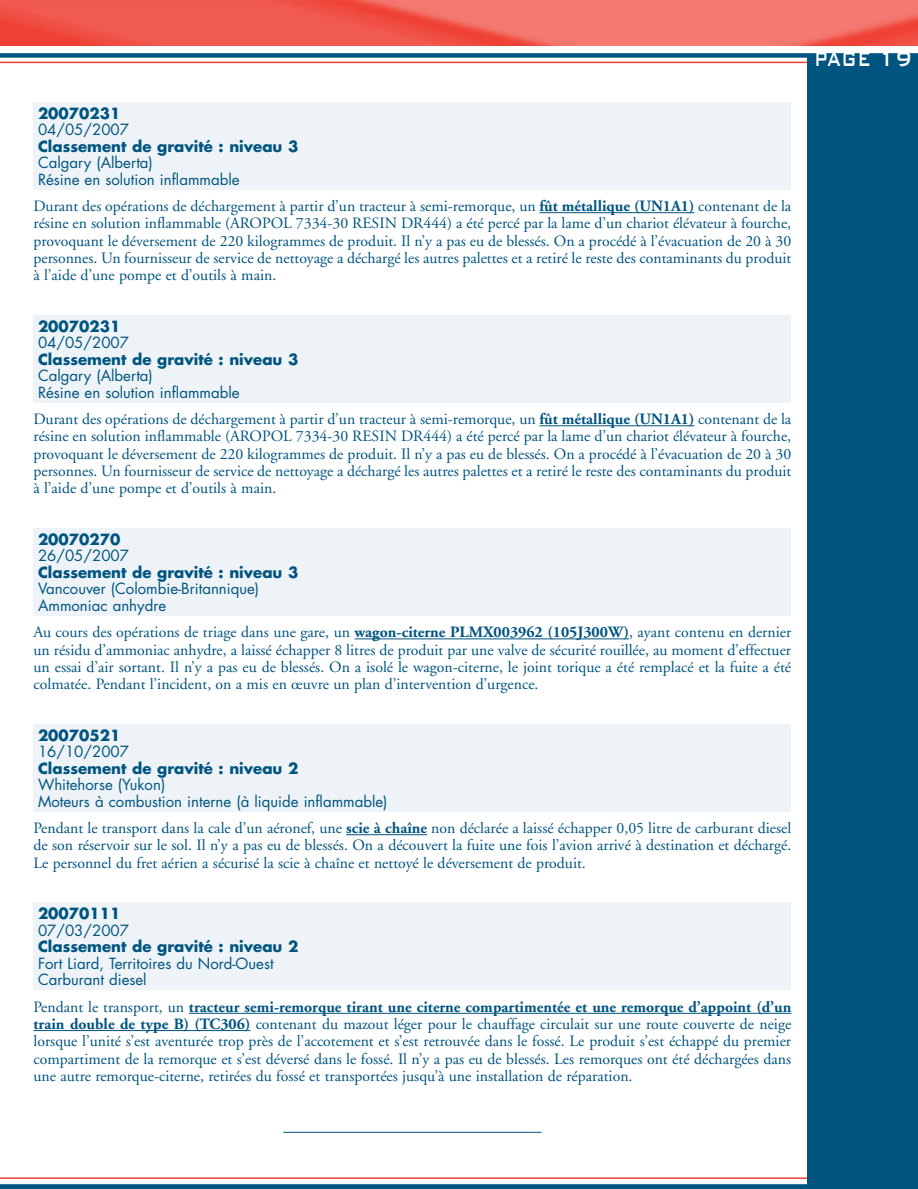
<style>
.page{position:relative;width:918px;height:1189px;background:#fff}
.page>*{position:absolute;margin:0;border:0;box-sizing:border-box;transform-origin:0 0}
.t1{font:500 27px "Bank Gothic BT";letter-spacing:.01em;color:#fff;scale:.67 1}
.t2{font:15.75px/17.2px "Adobe Garamond";color:#005480;text-align:justify}
.t3{font:15px/16.5px "Futura";color:#005480}
.t4{font:700 15px "Futura";color:#005480}
.s1{font-weight:700}
</style>
<div class="page">
<hr style="left:0;top:62px;width:889px;height:1px;background:#ef4135">
<hr style="left:0;top:1177px;width:882px;height:1px;background:#ef4135">
<div style="left:807px;top:54px;width:110px;height:1134px;background:#005480"></div>
<div style="left:0;top:53px;width:917px;height:5px;background:#005480"></div>
<svg style="left:0;top:1184px;width:807px;height:4px;fill:#005480"></svg>
<img style="left:0;top:0;width:917px;height:45px">
<hr style="left:539px;top:212px;width:155px;height:1px;background:#005480">
<hr style="left:539px;top:425px;width:155px;height:1px;background:#005480">
<hr style="left:354px;top:638px;width:275px;height:1px;background:#005480">
<hr style="left:346px;top:834px;width:81px;height:1px;background:#005480">
<hr style="left:189px;top:1012px;width:602px;height:1px;background:#005480">
<hr style="left:33px;top:1030px;width:217px;height:1px;background:#005480">
<div style="left:33px;top:102px;width:757px;height:87px;background:#edf3f6"></div>
<div style="left:33px;top:315px;width:757px;height:87px;background:#edf3f6"></div>
<div style="left:33px;top:528px;width:757px;height:87px;background:#edf3f6"></div>
<div style="left:33px;top:724px;width:757px;height:87px;background:#edf3f6"></div>
<div style="left:33px;top:902px;width:757px;height:88px;background:#edf3f6"></div>
<hr style="left:283px;top:1132px;width:258px;height:1px;background:#005480">
<p class="t4" style="left:38px;top:102px;width:84px">20070231</p>
<p class="t3" style="left:38px;top:121px;width:93px">04/05/2007</p>
<p class="t4" style="left:38px;top:135px;width:262px">Classement de gravité : niveau 3</p>
<p class="t3" style="left:38px;top:154px;width:203px">Calgary (Alberta)<br>Résine en solution inflammable</p>
<p class="t2" style="left:33px;top:198px;width:759px">Durant des opérations de déchargement à partir d’un tracteur à semi-remorque, un <span class="s1">fût métallique (UN1A1)</span> contenant de la résine en solution inflammable (AROPOL 7334-30 RESIN DR444) a été percé par la lame d’un chariot élévateur à fourche, provoquant le déversement de 220 kilogrammes de produit. Il n’y a pas eu de blessés. On a procédé à l’évacuation de 20 à 30 personnes. Un fournisseur de service de nettoyage a déchargé les autres palettes et a retiré le reste des contaminants du produit à l’aide d’une pompe et d’outils à main.</p>
<p class="t4" style="left:38px;top:315px;width:84px">20070231</p>
<p class="t3" style="left:38px;top:334px;width:93px">04/05/2007</p>
<p class="t4" style="left:38px;top:348px;width:262px">Classement de gravité : niveau 3</p>
<p class="t3" style="left:38px;top:367px;width:203px">Calgary (Alberta)<br>Résine en solution inflammable</p>
<p class="t2" style="left:33px;top:411px;width:759px">Durant des opérations de déchargement à partir d’un tracteur à semi-remorque, un <span class="s1">fût métallique (UN1A1)</span> contenant de la résine en solution inflammable (AROPOL 7334-30 RESIN DR444) a été percé par la lame d’un chariot élévateur à fourche, provoquant le déversement de 220 kilogrammes de produit. Il n’y a pas eu de blessés. On a procédé à l’évacuation de 20 à 30 personnes. Un fournisseur de service de nettoyage a déchargé les autres palettes et a retiré le reste des contaminants du produit à l’aide d’une pompe et d’outils à main.</p>
<p class="t4" style="left:38px;top:528px;width:84px">20070270</p>
<p class="t3" style="left:38px;top:547px;width:93px">26/05/2007</p>
<p class="t4" style="left:38px;top:561px;width:262px">Classement de gravité : niveau 3</p>
<p class="t3" style="left:38px;top:580px;width:223px">Vancouver (Colombie-Britannique)<br>Ammoniac anhydre</p>
<p class="t2" style="left:33px;top:624px;width:759px">Au cours des opérations de triage dans une gare, un <span class="s1">wagon-citerne PLMX003962 (105J300W)</span>, ayant contenu en dernier un résidu d’ammoniac anhydre, a laissé échapper 8 litres de produit par une valve de sécurité rouillée, au moment d’effectuer un essai d’air sortant. Il n’y a pas eu de blessés. On a isolé le wagon-citerne, le joint torique a été remplacé et la fuite a été colmatée. Pendant l’incident, on a mis en œuvre un plan d’intervention d’urgence.</p>
<p class="t4" style="left:38px;top:724px;width:84px">20070521</p>
<p class="t3" style="left:38px;top:743px;width:93px">16/10/2007</p>
<p class="t4" style="left:38px;top:757px;width:262px">Classement de gravité : niveau 2</p>
<p class="t3" style="left:38px;top:776px;width:351px">Whitehorse (Yukon)<br>Moteurs à combustion interne (à liquide inflammable)</p>
<p class="t2" style="left:33px;top:820px;width:759px">Pendant le transport dans la cale d’un aéronef, une <span class="s1">scie à chaîne</span> non déclarée a laissé échapper 0,05 litre de carburant diesel de son réservoir sur le sol. Il n’y a pas eu de blessés. On a découvert la fuite une fois l’avion arrivé à destination et déchargé.<br>Le personnel du fret aérien a sécurisé la scie à chaîne et nettoyé le déversement de produit.</p>
<p class="t4" style="left:38px;top:903px;width:84px">20070111</p>
<p class="t3" style="left:38px;top:921px;width:93px">07/03/2007</p>
<p class="t4" style="left:38px;top:936px;width:262px">Classement de gravité : niveau 2</p>
<p class="t3" style="left:38px;top:954px;width:237px">Fort Liard, Territoires du Nord-Ouest<br>Carburant diesel</p>
<p class="t2" style="left:33px;top:998px;width:759px">Pendant le transport, un <span class="s1">tracteur semi-remorque tirant une citerne compartimentée et une remorque d’appoint (d’un train double de type B) (TC306)</span> contenant du mazout léger pour le chauffage circulait sur une route couverte de neige lorsque l’unité s’est aventurée trop près de l’accotement et s’est retrouvée dans le fossé. Le produit s’est échappé du premier compartiment de la remorque et s’est déversé dans le fossé. Il n’y a pas eu de blessés. Les remorques ont été déchargées dans une autre remorque-citerne, retirées du fossé et transportées jusqu’à une installation de réparation.</p>
<h1 class="t1" style="left:813px;top:44px;width:141px">PAGE 19</h1>
</div>
